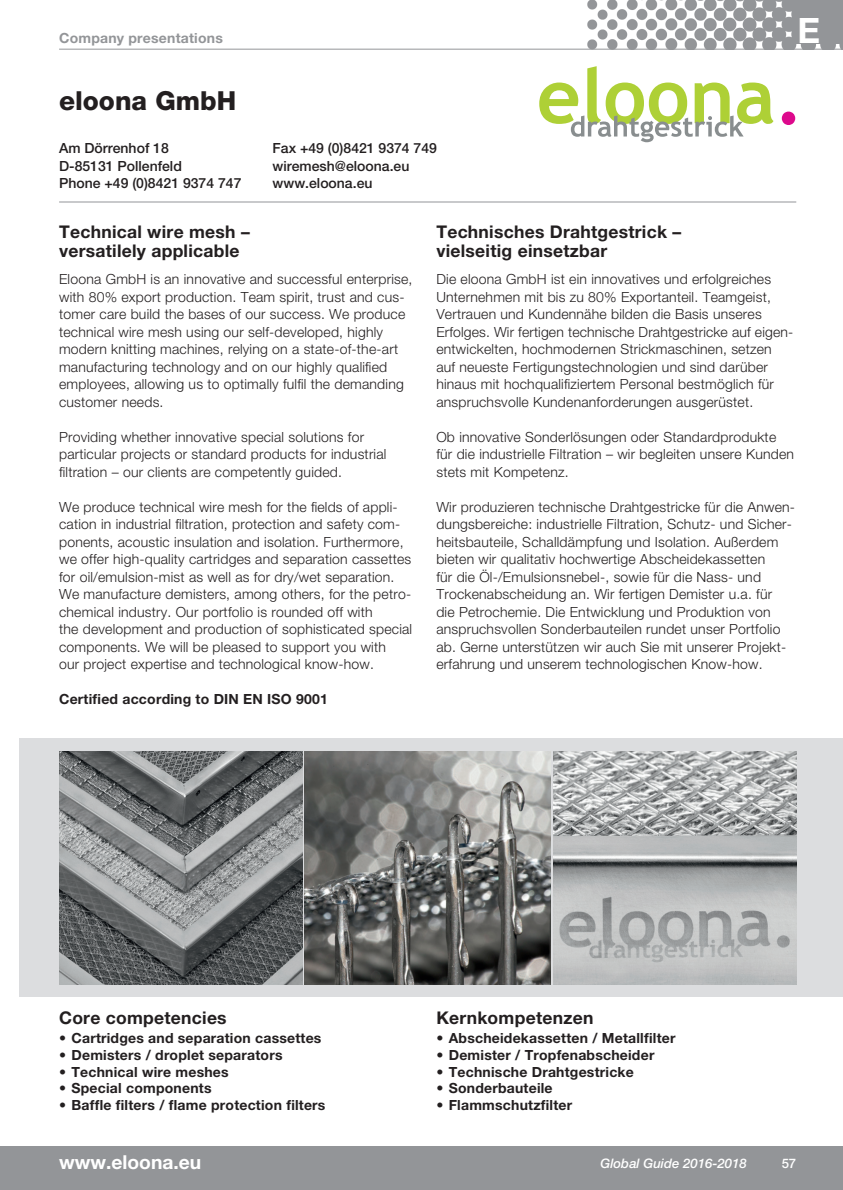
<style>
.page{position:relative;width:843px;height:1190px;background:#fff}
.page>*{position:absolute;margin:0;border:0;box-sizing:border-box;transform-origin:0 0}
.t1{font:700 35px "Helvetica Neue LT Std";color:#fff}
.t2{font:800 26.25px "Helvetica Neue LT Std";color:#231f20}
.t3{font:700 19.25px "Helvetica Neue LT Std";color:#fff}
.t4{font:700 17.5px/19.2px "Helvetica Neue LT Std";letter-spacing:.015em;color:#231f20}
.t5{font:300 14px/17.5px "Helvetica Neue LT Std";letter-spacing:.015em;color:#231f20}
.t6{font:700 14px "Helvetica Neue LT Std";letter-spacing:.015em;color:#231f20}
.t7{font:500 14px/17.5px "Helvetica Neue LT Std";color:#231f20}
.t8{font:700 14px "Helvetica Neue LT Std";letter-spacing:.015em;color:#939598}
.t9{font:italic 500 13.12px "Helvetica Neue LT Std";color:#fff}
.t10{font:500 13.12px "Helvetica Neue LT Std";color:#fff}
</style>
<div class="page">
<div style="left:0;top:1145px;width:842px;height:45px;background:#939598"></div>
<img style="left:587px;top:0;width:255px;height:49px">
<hr style="left:59px;top:49px;width:783px;height:1px;background:#939598">
<div style="left:793px;top:0;width:49px;height:44px;background:#939598"></div>
<div style="left:19px;top:739px;width:823px;height:258px;background:#dcdddf"></div>
<hr style="left:59px;top:202px;width:737px;height:1px;background:#939598">
<svg style="left:781px;top:112px;width:14px;height:13px"></svg>
<svg style="left:539px;top:66px;width:234px;height:76px"></svg>
<img style="left:59px;top:751px;width:243px;height:233px">
<img style="left:305px;top:751px;width:245px;height:233px">
<img style="left:553px;top:751px;width:243px;height:233px">
<p class="t8" style="left:59px;top:33px;width:165px">Company presentations</p>
<h1 class="t1" style="left:797px;top:18px;width:24px">E</h1>
<h2 class="t2" style="left:59px;top:91px;width:178px">eloona GmbH</h2>
<p class="t7" style="left:59px;top:141px;width:184px">Am Dörrenhof 18<br>D-85131 Pollenfeld<br>Phone +49 (0)8421 9374 747</p>
<p class="t7" style="left:272px;top:141px;width:166px">Fax +49 (0)8421 9374 749 wiremesh@eloona.eu www.eloona.eu</p>
<p class="t4" style="left:59px;top:224px;width:192px">Technical wire mesh – versatilely applicable</p>
<p class="t5" style="left:59px;top:272px;width:355px">Eloona GmbH is an innovative and successful enterprise, with 80% export production. Team spirit, trust and cus&shy;tomer care build the bases of our success. We produce technical wire mesh using our self-developed, highly modern knitting machines, relying on a state-of-the-art manufacturing technology and on our highly qualified employees, allowing us to optimally fulfil the demanding customer needs.</p>
<p class="t5" style="left:59px;top:429px;width:329px">Providing whether innovative special solutions for particular projects or standard products for industrial filtration – our clients are competently guided.</p>
<p class="t5" style="left:59px;top:499px;width:354px">We produce technical wire mesh for the fields of appli&shy;cation in industrial filtration, protection and safety com&shy;ponents, acoustic insulation and isolation. Furthermore, we offer high-quality cartridges and separation cassettes for oil/emulsion-mist as well as for dry/wet separation.<br>We manufacture demisters, among others, for the petro&shy;chemical industry. Our portfolio is rounded off with<br>the development and production of sophisticated special components. We will be pleased to support you with<br>our project expertise and technological know-how.</p>
<p class="t6" style="left:59px;top:694px;width:270px">Certified according to DIN EN ISO 9001</p>
<p class="t4" style="left:436px;top:224px;width:246px">Technisches Drahtgestrick – vielseitig einsetzbar</p>
<p class="t5" style="left:436px;top:272px;width:358px">Die eloona GmbH ist ein innovatives und erfolgreiches Unternehmen mit bis zu 80% Exportanteil. Teamgeist, Vertrauen und Kundennähe bilden die Basis unseres Erfolges. Wir fertigen technische Drahtgestricke auf eigen&shy;entwickelten, hochmodernen Strickmaschinen, setzen auf neueste Fertigungstechnologien und sind darüber hinaus mit hochqualifiziertem Personal bestmöglich für anspruchsvolle Kundenanforderungen ausgerüstet.</p>
<p class="t5" style="left:436px;top:429px;width:359px">Ob innovative Sonderlösungen oder Standardprodukte für die industrielle Filtration – wir begleiten unsere Kunden stets mit Kompetenz.</p>
<p class="t5" style="left:436px;top:499px;width:360px">Wir produzieren technische Drahtgestricke für die Anwen&shy;dungsbereiche: industrielle Filtration, Schutz- und Sicher&shy;heitsbauteile, Schalldämpfung und Isolation. Außerdem bieten wir qualitativ hochwertige Abscheidekassetten<br>für die Öl-/Emulsionsnebel-, sowie für die Nass- und Trockenabscheidung an. Wir fertigen Demister u.a. für<br>die Petrochemie. Die Entwicklung und Produktion von anspruchsvollen Sonderbauteilen rundet unser Portfolio ab. Gerne unterstützen wir auch Sie mit unserer Projekt&shy;erfahrung und unserem technologischen Know-how.</p>
<p class="t4" style="left:59px;top:1010px;width:169px">Core competencies</p>
<p class="t6" style="left:59px;top:1033px;width:264px">• Cartridges and separation cassettes</p>
<p class="t6" style="left:59px;top:1050px;width:225px">• Demisters / droplet separators</p>
<p class="t6" style="left:59px;top:1066px;width:171px">• Technical wire meshes</p>
<p class="t6" style="left:59px;top:1083px;width:154px">• Special components</p>
<p class="t6" style="left:59px;top:1100px;width:268px">• Baffle filters / flame protection filters</p>
<h3 class="t3" style="left:59px;top:1155px;width:144px">www.eloona.eu</h3>
<p class="t4" style="left:436px;top:1010px;width:158px">Kernkompetenzen</p>
<p class="t6" style="left:436px;top:1033px;width:240px">• Abscheidekassetten / Metallfilter</p>
<p class="t6" style="left:436px;top:1050px;width:219px">• Demister / Tropfenabscheider</p>
<p class="t6" style="left:436px;top:1066px;width:199px">• Technische Drahtgestricke</p>
<p class="t6" style="left:436px;top:1083px;width:118px">• Sonderbauteile</p>
<p class="t6" style="left:436px;top:1100px;width:137px">• Flammschutzfilter</p>
<p class="t9" style="left:600px;top:1159px;width:148px">Global Guide 2016-2018</p>
<p class="t10" style="left:781px;top:1159px;width:16px">57</p>
</div>
